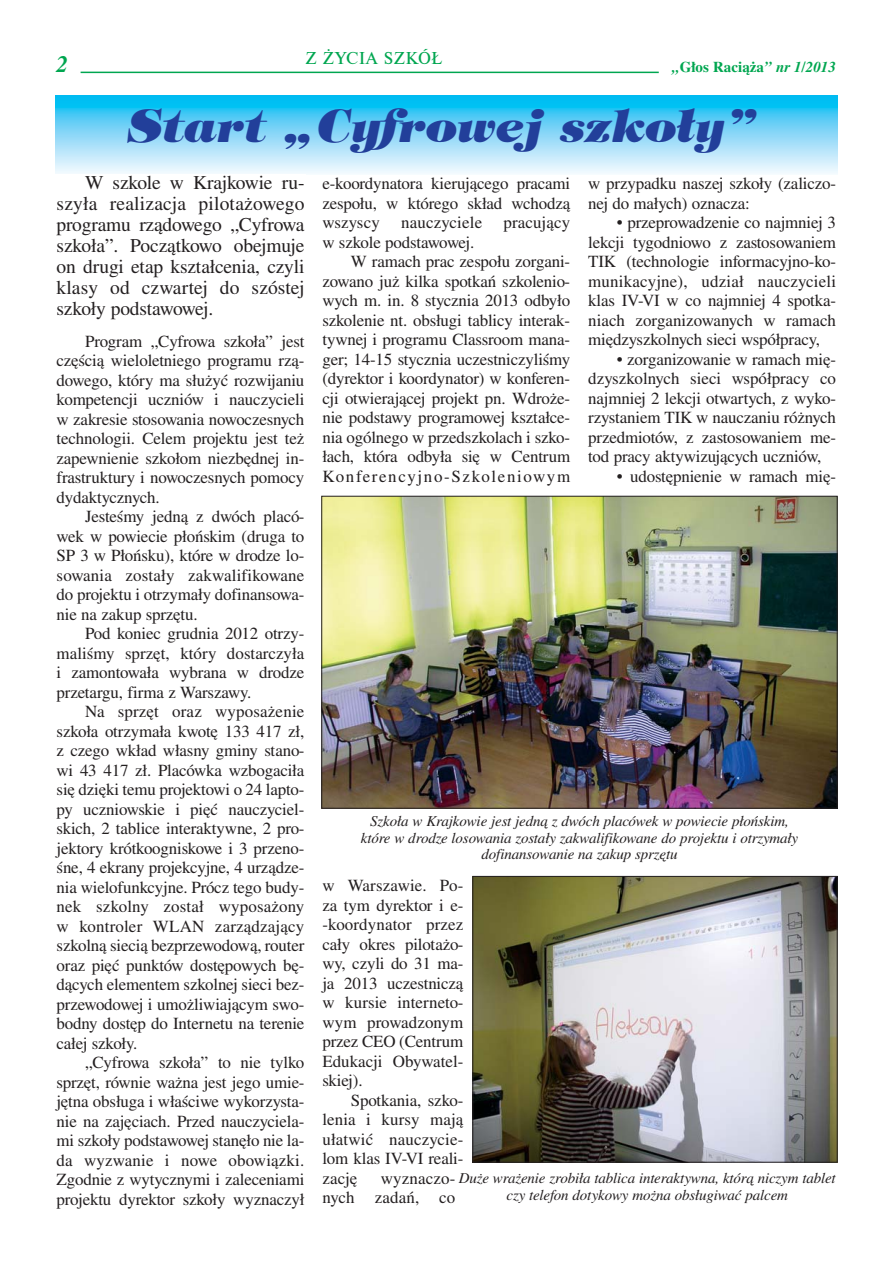
<style>
.page{position:relative;width:893px;height:1263px;background:#fff}
.page>*{position:absolute;margin:0;border:0;box-sizing:border-box;transform-origin:0 0}
.t1{font:italic 800 45px "Timpani";letter-spacing:-.015em;color:#223f9a}
.t2{font:italic 700 21px "Ptimes";color:#00a650}
.t3{font:19.5px/21px "Nimbus Rom No 9 LCE";letter-spacing:-.01em;color:#231f20;text-align:justify}
.t4{font:18px "Nimbus Rom DCE";letter-spacing:.025em;color:#00a650}
.t5{font:16.95px/19.5px "Nimbus Rom No 9 LCE";letter-spacing:-.01em;color:#231f20;text-align:justify}
.t6{font:16.95px/19.5px "Nimbus Rom No 9 LCE";letter-spacing:.01em;color:#231f20;text-align:right}
.t7{font:16.95px "Nimbus Rom No 9 LCE";letter-spacing:.095em;color:#231f20}
.t8{font:italic 15px/16.5px "Nimbus Rom No 9 LCE";letter-spacing:-.01em;color:#231f20;text-align:center}
.t9{font:700 13.5px "Ptimes";color:#00a650}
.s1{font-style:italic}
</style>
<div class="page">
<svg style="left:55px;top:95px;width:782px;height:79px;background:#7fd8f7"></svg>
<hr style="left:81px;top:72px;width:578px;height:1px;background:#00a650">
<img style="left:323px;top:498px;width:512px;height:309px">
<div style="left:321px;top:496px;width:516px;height:313px;border:1px solid #231f20"></div>
<img style="left:474px;top:878px;width:361px;height:283px">
<div style="left:472px;top:876px;width:365px;height:287px;border:1px solid #231f20"></div>
<p class="t4" style="left:306px;top:51px;width:138px">Z ŻYCIA SZKÓŁ</p>
<p class="t2" style="left:57px;top:56px;width:13px">2</p>
<p class="t9" style="left:672px;top:62px;width:165px"><span class="s1">„</span>G∏os Racià˝a<span class="s1">” nr 1/2013</span></p>
<h1 class="t1" style="left:127px;top:100px;width:630px">Start „Cy fro wej szko ły”</h1>
<p class="t3" style="left:57px;top:174px;width:249px;text-indent:28px">W szko le w Kraj ko wie ru - szy ła re ali za cja pi lo ta żo we go pro gra mu rzą do we go „Cy fro wa szko ła”. Po cząt ko wo obej mu je on dru gi etap kształ ce nia, czy li kla sy od czwar tej do szó stej szko ły pod sta wo wej.</p>
<p class="t5" style="left:57px;top:333px;width:249px;text-indent:28px">Pro gram „Cy fro wa szko ła” jest czę ścią wie lo let nie go pro gra mu rzą - do we go, któ ry ma słu żyć roz wi ja niu kom pe ten cji uczniów i na uczy cie li w za kre sie sto so wa nia no wo cze snych tech no lo gii. Ce lem pro jek tu jest też za pew nie nie szko łom nie zbęd nej in - fra struk tu ry i no wo cze snych po mo cy dy dak tycz nych.</p>
<p class="t5" style="left:57px;top:509px;width:249px;text-indent:28px">Je ste śmy jed ną z dwóch pla có - wek w po wie cie płoń skim (dru ga to SP 3 w Płoń sku), któ re w dro dze lo - so wa nia zo sta ły za kwa li fi ko wa ne do pro jek tu i otrzy ma ły do fi nan so wa - nie na za kup sprzę tu.</p>
<p class="t5" style="left:57px;top:626px;width:249px;text-indent:28px">Pod ko niec grud nia 2012 otrzy - ma li śmy sprzęt, któ ry do star czy ła i za mon to wa ła wy bra na w dro dze prze tar gu, fir ma z War sza wy.</p>
<p class="t5" style="left:57px;top:704px;width:249px;text-indent:28px">Na sprzęt oraz wy po sa że nie szko ła otrzy ma ła kwo tę 133 417 zł, z cze go wkład wła sny gmi ny sta no - wi 43 417 zł. Pla ców ka wzbo ga ci ła się dzię ki te mu pro jek to wi o 24 lap to - py uczniow skie i pięć na uczy ciel - skich, 2 ta bli ce in te rak tyw ne, 2 pro - jek to ry krót ko ogni sko we i 3 prze no - śne, 4 ekra ny pro jek cyj ne, 4 urzą dze - nia wie lo funk cyj ne. Prócz te go bu dy - nek szkol ny zo stał wy po sa żo ny w kon tro ler WLAN za rzą dza ją cy szkol ną sie cią bez prze wo do wą, ro uter oraz pięć punk tów do stę po wych bę - dą cych ele men tem szkol nej sie ci bez - prze wo do wej i umoż li wia ją cym swo - bod ny do stęp do In ter ne tu na te re nie ca łej szko ły.</p>
<p class="t5" style="left:57px;top:1055px;width:249px;text-indent:28px">„Cy fro wa szko ła” to nie tyl ko sprzęt, rów nie waż na jest je go umie - jęt na ob słu ga i wła ści we wy ko rzy sta - nie na za ję ciach. Przed na uczy cie la - mi szko ły pod sta wo wej sta nę ło nie la - da wy zwa nie i no we obo wiąz ki.<br>Zgod nie z wy tycz ny mi i za le ce nia mi pro jek tu dy rek tor szko ły wy zna czył</p>
<p class="t5" style="left:322px;top:176px;width:249px">e -ko or dy na to ra kie ru ją ce go pra ca mi ze spo łu, w któ re go skład wcho dzą wszy scy</p>
<p class="t6" style="left:401px;top:215px;width:83px">na uczy cie le</p>
<p class="t5" style="left:503px;top:215px;width:68px">pra cu ją cy</p>
<p class="t5" style="left:322px;top:234px;width:153px">w szko le pod sta wo wej.</p>
<p class="t5" style="left:351px;top:254px;width:221px">W ra mach prac ze spo łu zor ga ni -</p>
<p class="t5" style="left:322px;top:273px;width:249px">zo wa no już kil ka spo tkań szko le nio -</p>
<p class="t5" style="left:322px;top:293px;width:249px">wych m. in. 8 stycz nia 2013 od by ło</p>
<p class="t5" style="left:322px;top:312px;width:249px">szko le nie nt. ob słu gi ta bli cy in te rak -</p>
<p class="t5" style="left:322px;top:332px;width:249px">tyw nej i pro gra mu Clas sro om ma na -</p>
<p class="t5" style="left:322px;top:351px;width:249px">ger; 14-15 stycz nia uczest ni czy li śmy</p>
<p class="t5" style="left:322px;top:371px;width:249px">(dy rek tor i ko or dy na tor) w kon fe ren -</p>
<p class="t5" style="left:322px;top:390px;width:249px">cji otwie ra ją cej pro jekt pn. Wdro że -</p>
<p class="t5" style="left:322px;top:410px;width:249px">nie pod sta wy pro gra mo wej kształ ce -</p>
<p class="t5" style="left:322px;top:429px;width:249px">nia ogól ne go w przed szko lach i szko -</p>
<p class="t5" style="left:322px;top:449px;width:249px">łach, któ ra od by ła się w Cen trum</p>
<p class="t7" style="left:322px;top:470px;width:249px">Kon fe ren cyj no -Szko le nio wym</p>
<p class="t5" style="left:588px;top:175px;width:249px">w przy pad ku na szej szko ły (za li czo - nej do ma łych) ozna cza:</p>
<p class="t5" style="left:588px;top:214px;width:249px;text-indent:28px">• prze pro wa dze nie co naj mniej 3 lek cji ty go dnio wo z za sto so wa niem TIK (tech no lo gie in for ma cyj no -ko - mu ni ka cyj ne), udział na uczy cie li klas IV -VI w co naj mniej 4 spo tka - niach zor ga ni zo wa nych w ra mach mię dzysz kol nych sie ci współ pra cy,</p>
<p class="t5" style="left:588px;top:351px;width:249px;text-indent:28px">• zor ga ni zo wa nie w ra mach mię - dzysz kol nych sie ci współ pra cy co naj mniej 2 lek cji otwar tych, z wy ko - rzy sta niem TIK w na ucza niu róż nych przed mio tów, z za sto so wa niem me - tod pra cy ak ty wi zu ją cych uczniów,</p>
<p class="t5" style="left:617px;top:468px;width:221px">• udo stęp nie nie w ra mach mię -</p>
<p class="t8" style="left:361px;top:814px;width:439px">Szko ła w Kraj ko wie jest jed ną z dwóch pla có wek w po wie cie płoń skim, któ re w dro dze lo so wa nia zo sta ły za kwa li fi ko wa ne do pro jek tu i otrzy ma ły do fi nan so wa nie na za kup sprzę tu</p>
<p class="t5" style="left:322px;top:878px;width:143px">w War sza wie. Po - za tym dy rek tor i e - -ko or dy na tor przez ca ły okres pi lo ta żo - wy, czy li do 31 ma - ja 2013 uczest ni czą w kur sie in ter ne to - wym pro wa dzo nym przez CEO (Cen trum Edu ka cji Oby wa tel - skiej).</p>
<p class="t5" style="left:322px;top:1092px;width:143px;text-indent:28px">Spo tka nia, szko - le nia i kur sy ma ją uła twić na uczy cie - lom klas IV -VI re ali - za cję</p>
<p class="t8" style="left:459px;top:1172px;width:378px">Du że wra że nie zro bi ła ta bli ca in te rak tyw na, któ rą ni czym ta blet czy te le fon do ty ko wy moż na ob słu gi wać pal cem</p>
<p class="t6" style="left:322px;top:1170px;width:135px">wy zna czo -<br>nych za dań, co</p>
</div>
